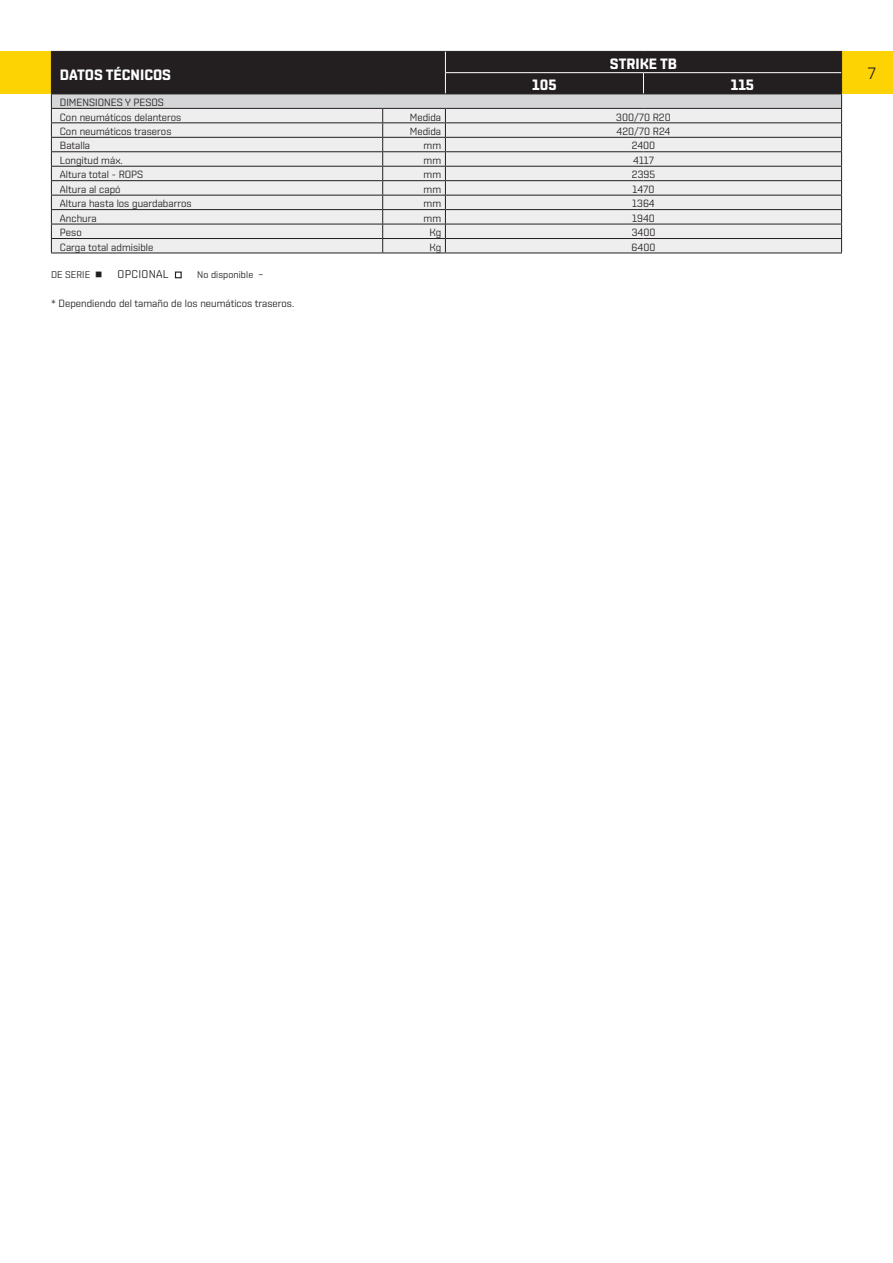
<style>
.page{position:relative;width:893px;height:1263px;background:#fff}
.page>*{position:absolute;margin:0;border:0;box-sizing:border-box;transform-origin:0 0}
.t1{font:16.5px "Shentox W04";color:#231f20}
.t2{font:700 15px "Shentox W04";color:#fff}
.t3{font:11.25px "Shentox W04";letter-spacing:.03em;color:#231f20}
.t4{font:10.5px/14.4px "Shentox W04";color:#231f20}
.t5{font:9.75px "Shentox W04";letter-spacing:.01em;color:#231f20}
.s1{font-size:11.25px}
</style>
<div class="page">
<div style="left:0;top:51px;width:51px;height:43px;background:#fed304"></div>
<div style="left:834px;top:51px;width:59px;height:43px;background:#fed304"></div>
<svg style="left:51px;top:51px;width:791px;height:202px;background:#b6b5b6"></svg>
<hr style="left:643px;top:238px;width:199px;height:1px;background:#231f20">
<hr style="left:51px;top:253px;width:332px;height:1px;background:#231f20">
<hr style="left:383px;top:253px;width:62px;height:1px;background:#231f20">
<hr style="left:445px;top:253px;width:198px;height:1px;background:#231f20">
<hr style="left:643px;top:253px;width:199px;height:1px;background:#231f20">
<h2 class="t2" style="left:60px;top:66px;width:113px">DATOS TÉCNICOS</h2>
<p class="t4" style="left:60px;top:95px;width:123px">DIMENSIONES Y PESOS<br>Con neumáticos delanteros</p>
<h2 class="t2" style="left:610px;top:55px;width:69px">STRIKE TB</h2>
<h2 class="t2" style="left:532px;top:76px;width:26px">105</h2>
<h2 class="t2" style="left:731px;top:76px;width:25px">115</h2>
<p class="t4" style="left:410px;top:109px;width:33px">Medida</p>
<p class="t4" style="left:616px;top:109px;width:56px">300/70 R20</p>
<p class="t4" style="left:60px;top:124px;width:113px">Con neumáticos traseros</p>
<p class="t4" style="left:410px;top:124px;width:33px">Medida</p>
<p class="t4" style="left:617px;top:124px;width:55px">420/70 R24</p>
<p class="t4" style="left:60px;top:138px;width:32px">Batalla</p>
<p class="t4" style="left:424px;top:138px;width:19px">mm</p>
<p class="t4" style="left:632px;top:138px;width:25px">2400</p>
<p class="t4" style="left:60px;top:153px;width:64px">Longitud máx.</p>
<p class="t4" style="left:424px;top:153px;width:19px">mm</p>
<p class="t4" style="left:633px;top:153px;width:22px">4117</p>
<p class="t4" style="left:60px;top:167px;width:85px">Altura total - ROPS</p>
<p class="t4" style="left:424px;top:167px;width:19px">mm</p>
<p class="t4" style="left:632px;top:167px;width:25px">2395</p>
<p class="t4" style="left:60px;top:182px;width:62px">Altura al capó</p>
<p class="t4" style="left:424px;top:182px;width:19px">mm</p>
<p class="t4" style="left:633px;top:182px;width:23px">1470</p>
<p class="t4" style="left:60px;top:196px;width:133px">Altura hasta los guardabarros</p>
<p class="t4" style="left:424px;top:196px;width:19px">mm</p>
<p class="t4" style="left:632px;top:196px;width:24px">1364</p>
<p class="t4" style="left:60px;top:211px;width:38px">Anchura</p>
<p class="t4" style="left:424px;top:211px;width:19px">mm</p>
<p class="t4" style="left:632px;top:211px;width:24px">1940</p>
<p class="t4" style="left:60px;top:225px;width:23px">Peso</p>
<p class="t4" style="left:429px;top:225px;width:13px">Kg</p>
<p class="t4" style="left:632px;top:225px;width:25px">3400</p>
<p class="t4" style="left:60px;top:240px;width:95px">Carga total admisible</p>
<p class="t4" style="left:429px;top:240px;width:13px">Kg</p>
<p class="t4" style="left:632px;top:240px;width:25px">6400</p>
<p class="t5" style="left:51px;top:269px;width:53px">DE SERIE ■</p>
<p class="t3" style="left:118px;top:268px;width:66px">OPCIONAL ■</p>
<p class="t5" style="left:197px;top:269px;width:68px">No disponible <span class="s1">–</span></p>
<p class="t4" style="left:51px;top:296px;width:245px">* Dependiendo del tamaño de los neumáticos traseros.</p>
<h1 class="t1" style="left:868px;top:64px;width:10px">7</h1>
</div>
